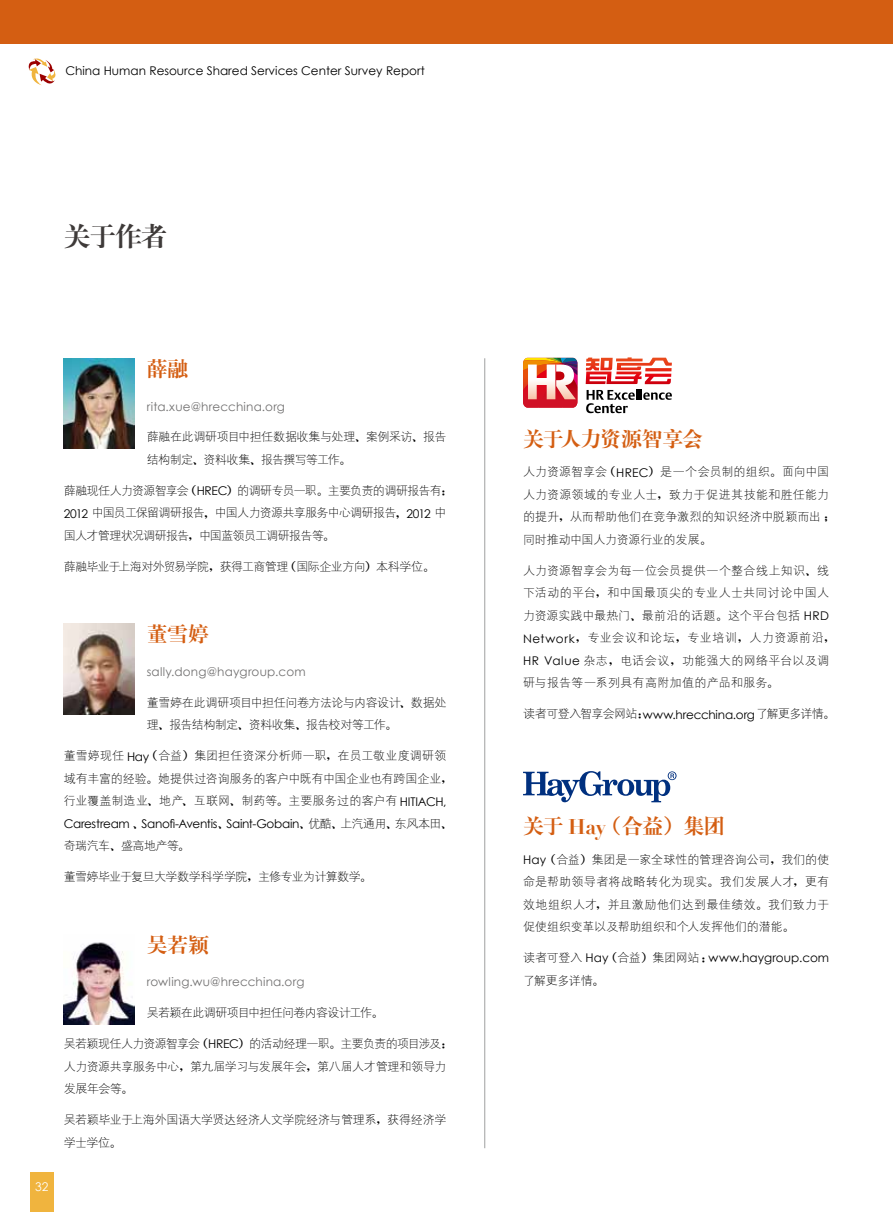
<style>
.page{position:relative;width:893px;height:1212px;background:#fff}
.page>*{position:absolute;margin:0;border:0;box-sizing:border-box;transform-origin:0 0}
.t1{font:27px "H Ya 4 gj";color:#3e3a39}
.t2{font:21px "H Ya 4 gj";letter-spacing:-.03em;color:#d45e12}
.t3{font:12px/22.5px "H Yg 1 gj";letter-spacing:.025em;color:#000}
.t4{font:12px/22.5px "H Yg 1 gj";letter-spacing:-.02em;color:#000}
.t5{font:12px/22.5px "H Yg 1 gj";letter-spacing:-.045em;color:#000}
.t6{font:12px "Century Gothic";color:#000}
.t7{font:12px/22.5px "H Yg 1 gj";letter-spacing:-.04em;color:#000}
.t8{font:12px/22.5px "H Yg 1 gj";color:#000}
.t9{font:12px/22.5px "H Yg 1 gj";letter-spacing:-.055em;color:#000}
.t10{font:12px/22.5px "H Yg 1 gj";letter-spacing:.005em;color:#000}
.t11{font:12px "Century Gothic";letter-spacing:.015em;color:#727171}
.t12{font:12px "Century Gothic";letter-spacing:-.025em;color:#000}
.t13{font:12px "H Yg 1 gj";letter-spacing:-.05em;color:#000}
.t14{font:12px "Century Gothic";color:#fff}
.s1{font-family:"H Ya 4 gj"}
.s2{font-family:"Century Gothic"}
.s3{font-family:"H Yg 1 gj"}
.s4{font-family:"Didot LT Std";font-weight:700}
</style>
<div class="page">
<div style="left:0;top:0;width:893px;height:44px;background:#d45e12"></div>
<div style="left:30px;top:1172px;width:24px;height:40px;background:#f0b43e"></div>
<svg style="left:28px;top:58px;width:28px;height:27px"></svg>
<img style="left:64px;top:358px;width:70px;height:91px">
<img style="left:64px;top:624px;width:70px;height:90px">
<img style="left:64px;top:942px;width:70px;height:83px">
<svg style="left:523px;top:358px;width:54px;height:50px"></svg>
<svg style="left:586px;top:357px;width:86px;height:56px"></svg>
<svg style="left:523px;top:771px;width:153px;height:31px"></svg>
<hr style="left:484px;top:358px;width:1px;height:790px;background:#9fa0a0">
<p class="t6" style="left:65px;top:62px;width:361px">China Human Resource Shared Services Center Survey Report</p>
<h1 class="t1" style="left:64px;top:222px;width:105px">关于作者</h1>
<h2 class="t2" style="left:147px;top:358px;width:43px">薛融</h2>
<p class="t11" style="left:147px;top:398px;width:140px">rita.xue@hrecchina.org</p>
<p class="t7" style="left:147px;top:426px;width:301px">薛融在此调研项目中担任数据收集与处理<span class="s1">、</span>案例采访<span class="s1">、</span>报告结构制定<span class="s1">、</span>资料收集<span class="s1">、</span>报告撰写等工作<span class="s1">。</span></p>
<p class="t9" style="left:64px;top:479px;width:390px">薛融现任人力资源智享会<span class="s1">（</span><span class="s2">HREC</span><span class="s1">）</span>的调研专员一职<span class="s1">。</span>主要负责的调研报告有<span class="s1">：<br></span><span class="s2">2012</span> 中国员工保留调研报告<span class="s1">，</span>中国人力资源共享服务中心调研报告<span class="s1">，</span><span class="s2">2012</span> 中国人才管理状况调研报告<span class="s1">，</span>中国蓝领员工调研报告等<span class="s1">。</span></p>
<p class="t5" style="left:64px;top:555px;width:372px">薛融毕业于上海对外贸易学院<span class="s1">，</span>获得工商管理<span class="s1">（</span>国际企业方向<span class="s1">）</span>本科学位<span class="s1">。</span></p>
<h2 class="t2" style="left:147px;top:623px;width:64px">董雪婷</h2>
<p class="t11" style="left:147px;top:663px;width:160px">sally.dong@haygroup.com</p>
<p class="t7" style="left:147px;top:691px;width:301px">董雪婷在此调研项目中担任问卷方法论与内容设计<span class="s1">、</span>数据处理<span class="s1">、</span>报告结构制定<span class="s1">、</span>资料收集<span class="s1">、</span>报告校对等工作<span class="s1">。</span></p>
<p class="t8" style="left:64px;top:744px;width:390px">董雪婷现任 <span class="s2">Hay</span><span class="s1">（</span>合益<span class="s1">）</span>集团担任资深分析师一职<span class="s1">，</span>在员工敬业度调研领域有丰富的经验<span class="s1">。</span>她提供过咨询服务的客户中既有中国企业也有跨国企业<span class="s1">，</span>行业覆盖制造业<span class="s1">、</span>地产<span class="s1">、</span>互联网<span class="s1">、</span>制药等<span class="s1">。</span>主要服务过的客户有 <span class="s2">HITIACH,</span></p>
<p class="t12" style="left:64px;top:815px;width:390px">Carestream <span class="s1">、</span>Sanofi-Aventis<span class="s1">、</span>Saint-Gobain<span class="s1">、</span><span class="s3">优酷</span><span class="s1">、</span><span class="s3">上汽通用</span><span class="s1">、</span><span class="s3">东风本田</span><span class="s1">、</span></p>
<p class="t7" style="left:64px;top:834px;width:128px">奇瑞汽车<span class="s1">、</span>盛高地产等<span class="s1">。</span></p>
<p class="t5" style="left:64px;top:865px;width:310px">董雪婷毕业于复旦大学数学科学学院<span class="s1">，</span>主修专业为计算数学<span class="s1">。</span></p>
<p class="t14" style="left:35px;top:1178px;width:15px">32</p>
<h2 class="t2" style="left:147px;top:934px;width:64px">吴若颖</h2>
<p class="t11" style="left:147px;top:974px;width:159px">rowling.wu@hrecchina.org</p>
<p class="t13" style="left:147px;top:1006px;width:238px">吴若颖在此调研项目中担任问卷内容设计工作<span class="s1">。</span></p>
<p class="t5" style="left:64px;top:1032px;width:390px">吴若颖现任人力资源智享会<span class="s1">（</span><span class="s2">HREC</span><span class="s1">）</span>的活动经理一职<span class="s1">。</span>主要负责的项目涉及<span class="s1">：</span>人力资源共享服务中心<span class="s1">，</span>第九届学习与发展年会<span class="s1">，</span>第八届人才管理和领导力发展年会等<span class="s1">。</span></p>
<p class="t4" style="left:64px;top:1108px;width:384px">吴若颖毕业于上海外国语大学贤达经济人文学院经济与管理系<span class="s1">，</span>获得经济学学士学位<span class="s1">。</span></p>
<h2 class="t2" style="left:523px;top:428px;width:182px">关于人力资源智享会</h2>
<p class="t10" style="left:523px;top:460px;width:314px">人力资源智享会<span class="s1">（</span><span class="s2">HREC</span><span class="s1">）</span>是一个会员制的组织<span class="s1">。</span>面向中国人力资源领域的专业人士<span class="s1">，</span>致力于促进其技能和胜任能力的提升<span class="s1">，</span>从而帮助他们在竞争激烈的知识经济中脱颖而出<span class="s1">；</span>同时推动中国人力资源行业的发展<span class="s1">。</span></p>
<p class="t3" style="left:523px;top:559px;width:314px">人力资源智享会为每一位会员提供一个整合线上知识<span class="s1">、</span>线下活动的平台<span class="s1">，</span>和中国最顶尖的专业人士共同讨论中国人力资源实践中最热门<span class="s1">、</span>最前沿的话题<span class="s1">。</span>这个平台包括 <span class="s2">HRD<br>Network</span><span class="s1">，</span>专业会议和论坛<span class="s1">，</span>专业培训<span class="s1">，</span>人力资源前沿<span class="s1">，<br></span><span class="s2">HR Value</span> 杂志<span class="s1">，</span>电话会议<span class="s1">，</span>功能强大的网络平台以及调研与报告等一系列具有高附加值的产品和服务<span class="s1">。</span></p>
<p class="t6" style="left:523px;top:706px;width:314px"><span class="s3">读者可登入智享会网站</span><span class="s1">：</span>www.hrecchina.org<span class="s3">了解更多详情</span><span class="s1">。</span></p>
<h2 class="t2" style="left:523px;top:815px;width:203px">关于 <span class="s4">Hay</span>（合益）集团</h2>
<p class="t4" style="left:523px;top:848px;width:308px;text-align:justify"><span class="s2">Hay</span><span class="s1">（</span>合益<span class="s1">）</span>集团是一家全球性的管理咨询公司<span class="s1">，</span>我们的使命是帮助领导者将战略转化为现实<span class="s1">。</span>我们发展人才<span class="s1">，</span>更有效地组织人才<span class="s1">，</span>并且激励他们达到最佳绩效<span class="s1">。</span>我们致力于促使组织变革以及帮助组织和个人发挥他们的潜能<span class="s1">。</span></p>
<p class="t6" style="left:523px;top:949px;width:308px"><span class="s3">读者可登入</span> Hay<span class="s1">（</span><span class="s3">合益</span><span class="s1">）</span><span class="s3">集团网站</span><span class="s1">：</span>www.haygroup.com</p>
<p class="t4" style="left:523px;top:969px;width:83px">了解更多详情<span class="s1">。</span></p>
</div>
